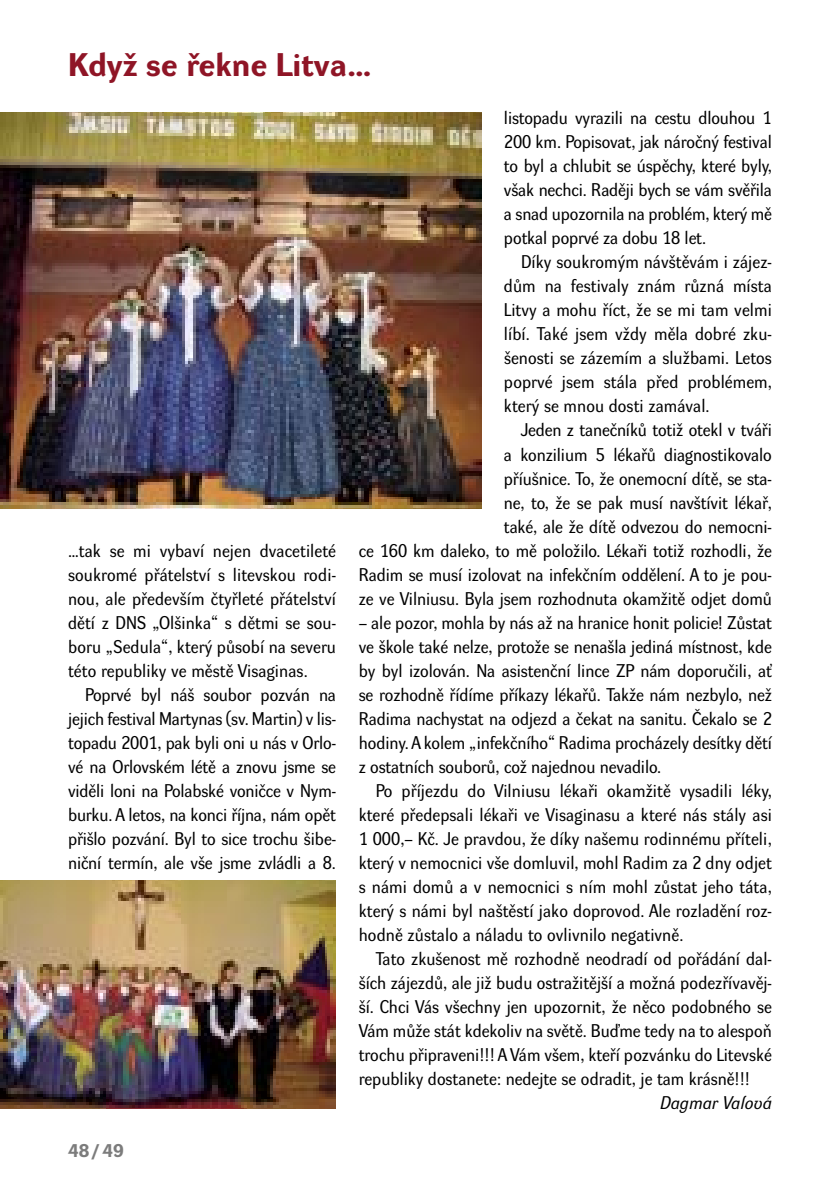
<style>
.page{position:relative;width:840px;height:1191px;background:#fff}
.page>*{position:absolute;margin:0;border:0;box-sizing:border-box;transform-origin:0 0}
.t1{font:700 32px "Dyna Grotesk RECE";letter-spacing:.01em;color:#8f1526}
.t2{font:18px/24px "Dyna Grotesk RCE";letter-spacing:-.005em;color:#000;text-align:justify}
.t3{font:italic 18px "Dyna Grotesk RCE";letter-spacing:.01em;color:#000}
.t4{font:700 18px "Dyna Grotesk RECE";color:#7c7c7c}
</style>
<div class="page">
<img style="left:0;top:112px;width:481px;height:396px">
<img style="left:0;top:880px;width:336px;height:228px">
<h1 class="t1" style="left:68px;top:47px;width:305px">Když se řekne Litva…</h1>
<p class="t2" style="left:68px;top:540px;width:269px">…tak se mi vybaví nejen dvacetileté soukromé přátelství s litevskou rodi&shy;nou, ale především čtyřleté přátelství dětí z DNS „Olšinka“ s dětmi se sou&shy;boru „Sedula“, který působí na severu této republiky ve městě Visaginas.</p>
<p class="t2" style="left:68px;top:684px;width:269px;text-indent:17px">Poprvé byl náš soubor pozván na jejich festival Martynas (sv. Martin) v lis&shy;topadu 2001, pak byli oni u nás v Orlo&shy;vé na Orlovském létě a znovu jsme se viděli loni na Polabské voničce v Nym&shy;burku. A letos, na konci října, nám opět přišlo pozvání. Byl to sice trochu šibe&shy;niční termín, ale vše jsme zvládli a 8.</p>
<p class="t4" style="left:68px;top:1140px;width:57px">48 / 4 9</p>
<p class="t2" style="left:503px;top:108px;width:269px">listopadu vyrazili na cestu dlouhou 1<br>200 km. Popisovat, jak náročný festival to byl a chlubit se úspěchy, které byly, však nechci. Raději bych se vám svěřila a snad upozornila na problém, který mě potkal poprvé za dobu 18 let.</p>
<p class="t2" style="left:503px;top:252px;width:269px;text-indent:17px">Díky soukromým návštěvám i zájez&shy;dům na festivaly znám různá místa Litvy a mohu říct, že se mi tam velmi líbí. Také jsem vždy měla dobré zku&shy;šenosti se zázemím a službami. Letos poprvé jsem stála před problémem, který se mnou dosti zamával.</p>
<p class="t2" style="left:358px;top:420px;width:414px;text-align:right">Jeden z tanečníků totiž otekl v tváři<br>a konzilium 5 lékařů diagnostikovalo<br>příušnice. To, že onemocní dítě, se sta-<br>ne, to, že se pak musí navštívit lékař,<br>také, ale že dítě odvezou do nemocni-<br>ce 160 km daleko, to mě položilo. Lékaři totiž rozhodli, že Radim se musí izolovat na infekčním oddělení. A to je pou&shy;ze ve Vilniusu. Byla jsem rozhodnuta okamžitě odjet domů</p>
<p class="t2" style="left:358px;top:612px;width:414px">– ale pozor, mohla by nás až na hranice honit policie! Zůstat ve škole také nelze, protože se nenašla jediná místnost, kde by byl izolován. Na asistenční lince ZP nám doporučili, ať se rozhodně řídíme příkazy lékařů. Takže nám nezbylo, než Radima nachystat na odjezd a čekat na sanitu. Čekalo se 2 hodiny. A kolem „infekčního“ Radima procházely desítky dětí z ostatních souborů, což najednou nevadilo.</p>
<p class="t2" style="left:358px;top:780px;width:414px;text-indent:17px">Po příjezdu do Vilniusu lékaři okamžitě vysadili léky, které předepsali lékaři ve Visaginasu a které nás stály asi 1 000,– Kč. Je pravdou, že díky našemu rodinnému příteli, který v nemocnici vše domluvil, mohl Radim za 2 dny odjet s námi domů a v nemocnici s ním mohl zůstat jeho táta, který s námi byl naštěstí jako doprovod. Ale rozladění roz&shy;hodně zůstalo a náladu to ovlivnilo negativně.</p>
<p class="t2" style="left:358px;top:948px;width:414px;text-indent:17px">Tato zkušenost mě rozhodně neodradí od pořádání dal&shy;ších zájezdů, ale již budu ostražitější a možná podezřívavěj&shy;ší. Chci Vás všechny jen upozornit, že něco podobného se Vám může stát kdekoliv na světě. Buďme tedy na to alespoň trochu připraveni!!! A Vám všem, kteří pozvánku do Litevské republiky dostanete: nedejte se odradit, je tam krásně!!!</p>
<p class="t3" style="left:659px;top:1091px;width:113px">Dagmar Valová</p>
</div>
